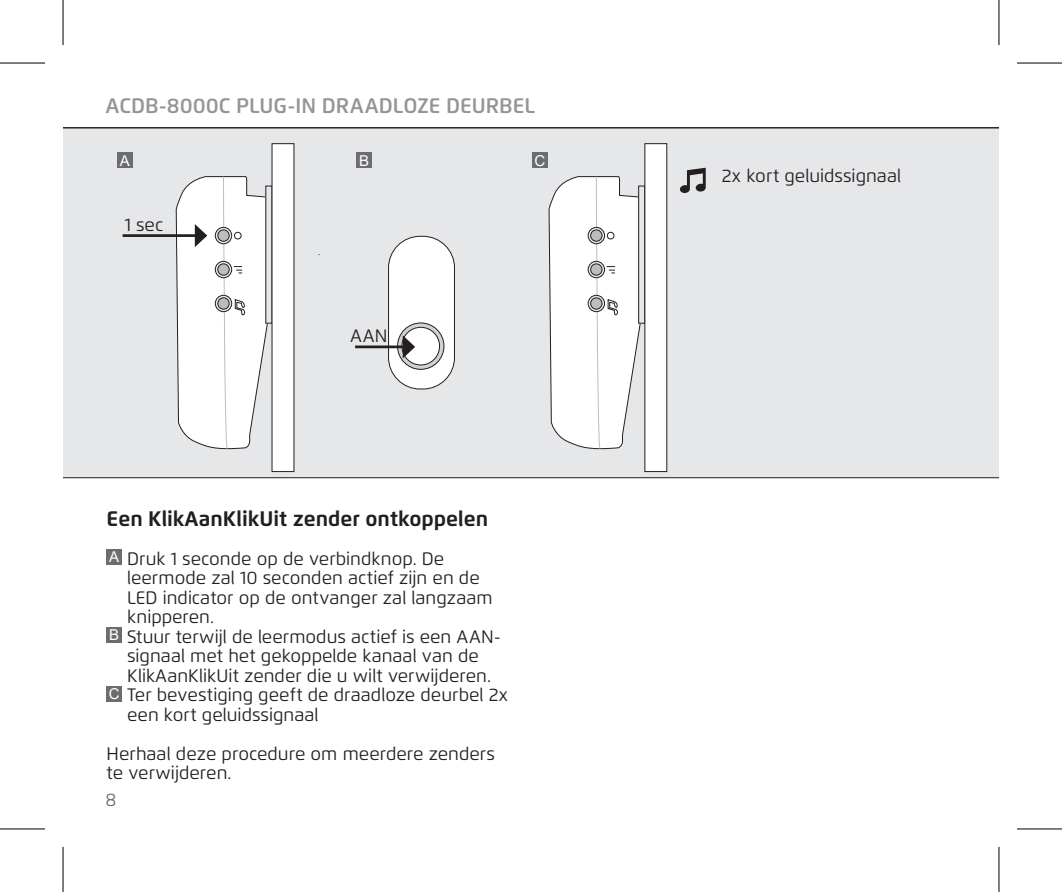
<style>
.page{position:relative;width:1062px;height:892px;background:#fff}
.page>*{position:absolute;margin:0;border:0;box-sizing:border-box;transform-origin:0 0}
.t1{font:700 21px "Flexo";color:#231f20}
.t2{font:600 21px "Flexo";color:#939598}
.t3{font:18px/19.5px "Flexo";color:#231f20}
.t4{font:18px "Flexo";color:#6c6d70}
.Kopje_titel{font:15px "Arial";color:#fff}
</style>
<div class="page">
<hr style="left:63px;top:127px;width:935px;height:1px;background:#231f20">
<div style="left:63px;top:128px;width:935px;height:350px;background:#e6e7e9"></div>
<div style="left:107px;top:549px;width:15px;height:15px;background:#6c6d70"></div>
<div style="left:107px;top:627px;width:15px;height:15px;background:#6c6d70"></div>
<div style="left:107px;top:685px;width:15px;height:16px;background:#6c6d70"></div>
<div style="left:266px;top:186px;width:6px;height:137px;background:#e6e7e9"></div>
<div style="left:272px;top:144px;width:22px;height:327px;background:#fff"></div>
<svg style="left:547px;top:142px;width:94px;height:331px"></svg>
<div style="left:638px;top:186px;width:7px;height:137px;background:#e6e7e9"></div>
<div style="left:638px;top:185px;width:7px;height:138px;border:1px solid #231f20"></div>
<div style="left:645px;top:144px;width:21px;height:327px;background:#fff"></div>
<div style="left:388px;top:236px;width:66px;height:153px;background:#fff;border-radius:31px"></div>
<div style="left:388px;top:236px;width:67px;height:153px;border:1px solid #231f20;border-radius:31px"></div>
<svg style="left:397px;top:323px;width:47px;height:46px"></svg>
<div style="left:397px;top:322px;width:47px;height:47px;border:1px solid #231f20;border-radius:50%"></div>
<div style="left:402px;top:327px;width:37px;height:38px;background:#fff;border-radius:50%"></div>
<div style="left:401px;top:327px;width:39px;height:38px;border:1px solid #231f20;border-radius:50%"></div>
<hr style="left:123px;top:234px;width:73px;height:3px;background:#231f20">
<svg style="left:175px;top:142px;width:93px;height:331px"></svg>
<svg style="left:679px;top:168px;width:27px;height:25px"></svg>
<div style="left:117px;top:152px;width:15px;height:16px;background:#6c6d70"></div>
<div style="left:356px;top:152px;width:16px;height:16px;background:#6c6d70"></div>
<div style="left:532px;top:152px;width:15px;height:16px;background:#6c6d70"></div>
<hr style="left:355px;top:345px;width:49px;height:3px;background:#231f20">
<svg style="left:403px;top:335px;width:12px;height:23px"></svg>
<svg style="left:0;top:829px;width:45px;height:1px"></svg>
<svg style="left:1017px;top:829px;width:44px;height:1px"></svg>
<hr style="left:0;top:62px;width:45px;height:2px;background:#000">
<hr style="left:1016px;top:62px;width:45px;height:2px;background:#000">
<hr style="left:0;top:828px;width:45px;height:1px;background:#000">
<hr style="left:1016px;top:828px;width:45px;height:1px;background:#000">
<hr style="left:62px;top:0;width:2px;height:45px;background:#000">
<hr style="left:62px;top:846px;width:2px;height:45px;background:#000">
<hr style="left:998px;top:0;width:1px;height:45px;background:#000">
<hr style="left:998px;top:846px;width:1px;height:45px;background:#000">
<p class="t2" style="left:106px;top:92px;width:431px">ACDB-8000C PLUG-IN DRAADLOZE DEURBEL</p>
<p class="Kopje_titel" style="left:120px;top:150px;width:12px">A</p>
<p class="Kopje_titel" style="left:359px;top:150px;width:12px">B</p>
<p class="Kopje_titel" style="left:534px;top:150px;width:12px">C</p>
<p class="t3" style="left:125px;top:215px;width:40px">1 sec</p>
<p class="t3" style="left:350px;top:325px;width:39px">AAN</p>
<p class="t1" style="left:107px;top:505px;width:383px">Een KlikAanKlikUit zender ontkoppelen</p>
<p class="Kopje_titel" style="left:109px;top:546px;width:12px">A</p>
<p class="t3" style="left:127px;top:548px;width:367px">Druk 1 seconde op de verbindknop. De leermode zal 10 seconden actief zijn en de<br>LED indicator op de ontvanger zal langzaam knipperen.</p>
<p class="Kopje_titel" style="left:109px;top:624px;width:12px">B</p>
<p class="t3" style="left:127px;top:626px;width:375px">Stuur terwijl de leermodus actief is een AAN&shy;signaal met het gekoppelde kanaal van de<br>KlikAanKlikUit zender die u wilt verwijderen.</p>
<p class="Kopje_titel" style="left:109px;top:683px;width:12px">C</p>
<p class="t3" style="left:127px;top:685px;width:382px">Ter bevestiging geeft de draadloze deurbel 2x een kort geluidssignaal</p>
<p class="t3" style="left:107px;top:743px;width:390px">Herhaal deze procedure om meerdere zenders te verwijderen.</p>
<p class="t4" style="left:106px;top:789px;width:12px">8</p>
<p class="t3" style="left:722px;top:166px;width:181px">2x kort geluidssignaal</p>
</div>
